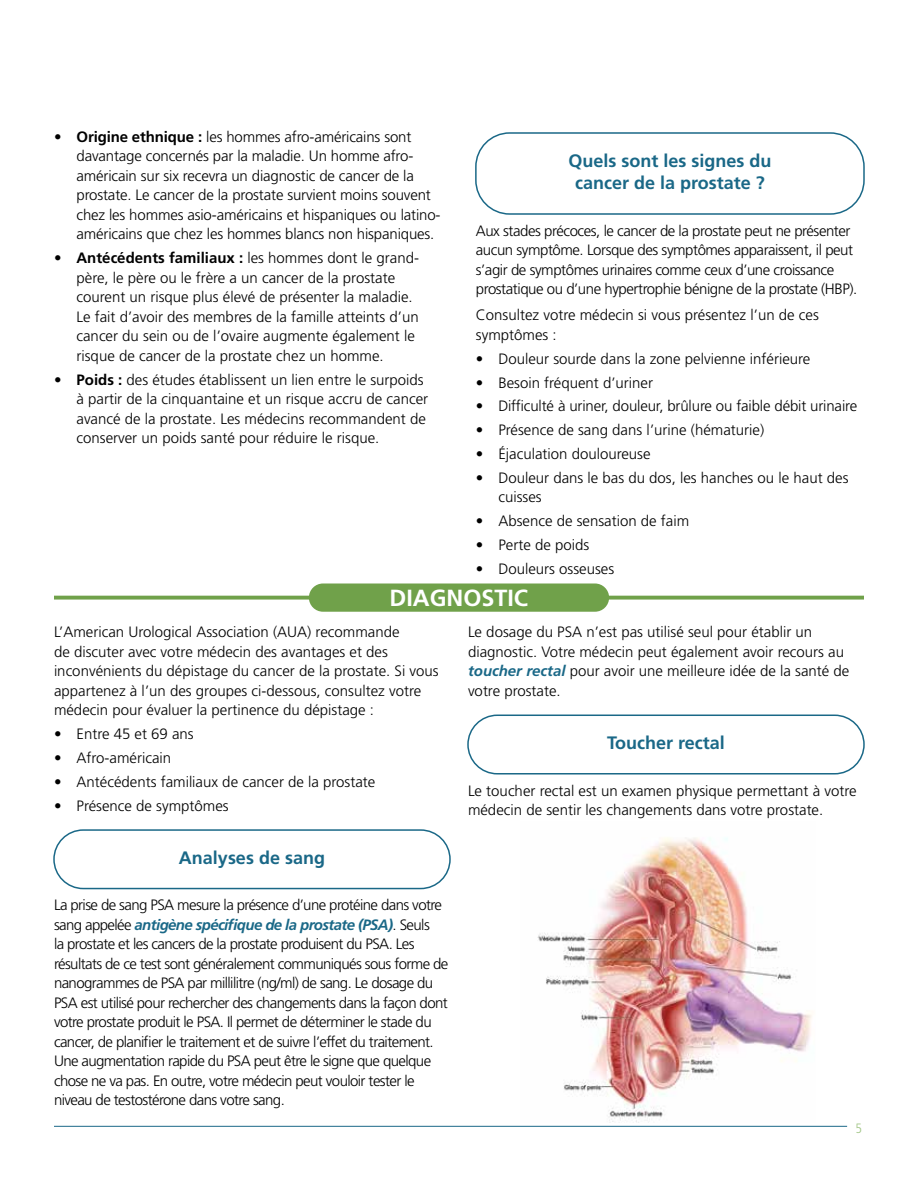
<style>
.page{position:relative;width:918px;height:1188px;background:#fff}
.page>*{position:absolute;margin:0;border:0;box-sizing:border-box;transform-origin:0 0}
.t1{font:700 23.4px "Frutiger LT Pro";color:#fff}
.t2{font:700 18px/22.5px "Frutiger LT Pro";color:#1a6887;text-align:center}
.t3{font:300 15px/19.5px "Frutiger LT Pro";color:#000}
.t4{font:300 15px/19.5px "Frutiger LT Pro";letter-spacing:-.04em;color:#000}
.t5{font:300 15px/19.5px "Frutiger LT Pro";letter-spacing:-.03em;color:#000}
.t6{font:300 condensed 13.5px "Frutiger LT Pro";color:#9fc483}
.s1{font-weight:700}
.s2{font-weight:700;font-style:italic;color:#1a6887}
</style>
<div class="page">
<hr style="left:54px;top:1126px;width:793px;height:1px;background:#1a6887">
<div style="left:53px;top:829px;width:398px;height:60px;border:2px solid #1a6887;border-radius:29px"></div>
<div style="left:467px;top:715px;width:398px;height:60px;border:2px solid #1a6887;border-radius:29px"></div>
<div style="left:475px;top:132px;width:390px;height:83px;border:2px solid #1a6887;border-radius:34px"></div>
<svg style="left:54px;top:596px;width:810px;height:4px;background:#7fab5d"></svg>
<div style="left:309px;top:584px;width:300px;height:28px;background:#70a14a;border-radius:14px"></div>
<img style="left:537px;top:837px;width:275px;height:286px">
<p class="t3" style="left:76px;top:127px;width:366px;text-indent:-22px">• <span class="s1">Origine ethnique :</span> les hommes afro-américains sont davantage concernés par la maladie. Un homme afro&shy;américain sur six recevra un diagnostic de cancer de la prostate. Le cancer de la prostate survient moins souvent chez les hommes asio-américains et hispaniques ou latino&shy;américains que chez les hommes blancs non hispaniques.</p>
<p class="t3" style="left:76px;top:248px;width:344px;text-indent:-22px">• <span class="s1">Antécédents familiaux :</span> les hommes dont le grand&shy;père, le père ou le frère a un cancer de la prostate courent un risque plus élevé de présenter la maladie.<br>Le fait d’avoir des membres de la famille atteints d’un cancer du sein ou de l’ovaire augmente également le risque de cancer de la prostate chez un homme.</p>
<p class="t3" style="left:76px;top:370px;width:353px;text-indent:-22px">• <span class="s1">Poids :</span> des études établissent un lien entre le surpoids à partir de la cinquantaine et un risque accru de cancer avancé de la prostate. Les médecins recommandent de conserver un poids santé pour réduire le risque.</p>
<p class="t2" style="left:568px;top:149px;width:205px">Quels sont les signes du cancer de la prostate ?</p>
<p class="t5" style="left:476px;top:221px;width:380px">Aux stades précoces, le cancer de la prostate peut ne présenter aucun symptôme. Lorsque des symptômes apparaissent, il peut s’agir de symptômes urinaires comme ceux d’une croissance prostatique ou d’une hypertrophie bénigne de la prostate (HBP).</p>
<p class="t3" style="left:476px;top:306px;width:345px">Consultez votre médecin si vous présentez l’un de ces symptômes :</p>
<p class="t3" style="left:476px;top:349px;width:336px">• Douleur sourde dans la zone pelvienne inférieure</p>
<p class="t3" style="left:476px;top:373px;width:179px">• Besoin fréquent d’uriner</p>
<p class="t3" style="left:476px;top:397px;width:383px">• Difficulté à uriner, douleur, brûlure ou faible débit urinaire</p>
<p class="t3" style="left:476px;top:420px;width:290px">• Présence de sang dans l’urine (hématurie)</p>
<p class="t3" style="left:476px;top:444px;width:176px">• Éjaculation douloureuse</p>
<p class="t3" style="left:498px;top:468px;width:352px;text-indent:-22px">• Douleur dans le bas du dos, les hanches ou le haut des cuisses</p>
<p class="t3" style="left:476px;top:511px;width:215px">• Absence de sensation de faim</p>
<p class="t3" style="left:476px;top:535px;width:115px">• Perte de poids</p>
<p class="t3" style="left:476px;top:559px;width:140px">• Douleurs osseuses</p>
<h1 class="t1" style="left:390px;top:584px;width:140px">DIAGNOSTIC</h1>
<p class="t3" style="left:54px;top:623px;width:386px">L’American Urological Association (AUA) recommande<br>de discuter avec votre médecin des avantages et des inconvénients du dépistage du cancer de la prostate. Si vous appartenez à l’un des groupes ci-dessous, consultez votre médecin pour évaluer la pertinence du dépistage :</p>
<p class="t3" style="left:54px;top:724px;width:141px">• Entre 45 et 69 ans</p>
<p class="t3" style="left:54px;top:748px;width:119px">• Afro-américain</p>
<p class="t3" style="left:54px;top:772px;width:323px">• Antécédents familiaux de cancer de la prostate</p>
<p class="t3" style="left:54px;top:796px;width:176px">• Présence de symptômes</p>
<p class="t2" style="left:179px;top:846px;width:148px">Analyses de sang</p>
<p class="t4" style="left:54px;top:895px;width:396px">La prise de sang PSA mesure la présence d’une protéine dans votre sang appelée <span class="s2">antigène spécifique de la prostate (PSA)</span>. Seuls<br>la prostate et les cancers de la prostate produisent du PSA. Les résultats de ce test sont généralement communiqués sous forme de nanogrammes de PSA par millilitre (ng/ml) de sang. Le dosage du PSA est utilisé pour rechercher des changements dans la façon dont votre prostate produit le PSA. Il permet de déterminer le stade du cancer, de planifier le traitement et de suivre l’effet du traitement.<br>Une augmentation rapide du PSA peut être le signe que quelque chose ne va pas. En outre, votre médecin peut vouloir tester le niveau de testostérone dans votre sang.</p>
<p class="t3" style="left:468px;top:623px;width:383px">Le dosage du PSA n’est pas utilisé seul pour établir un diagnostic. Votre médecin peut également avoir recours au <span class="s2">toucher rectal</span> pour avoir une meilleure idée de la santé de votre prostate.</p>
<p class="t2" style="left:607px;top:732px;width:119px">Toucher rectal</p>
<p class="t3" style="left:468px;top:781px;width:390px">Le toucher rectal est un examen physique permettant à votre médecin de sentir les changements dans votre prostate.</p>
<p class="t6" style="left:856px;top:1120px;width:8px">5</p>
</div>
